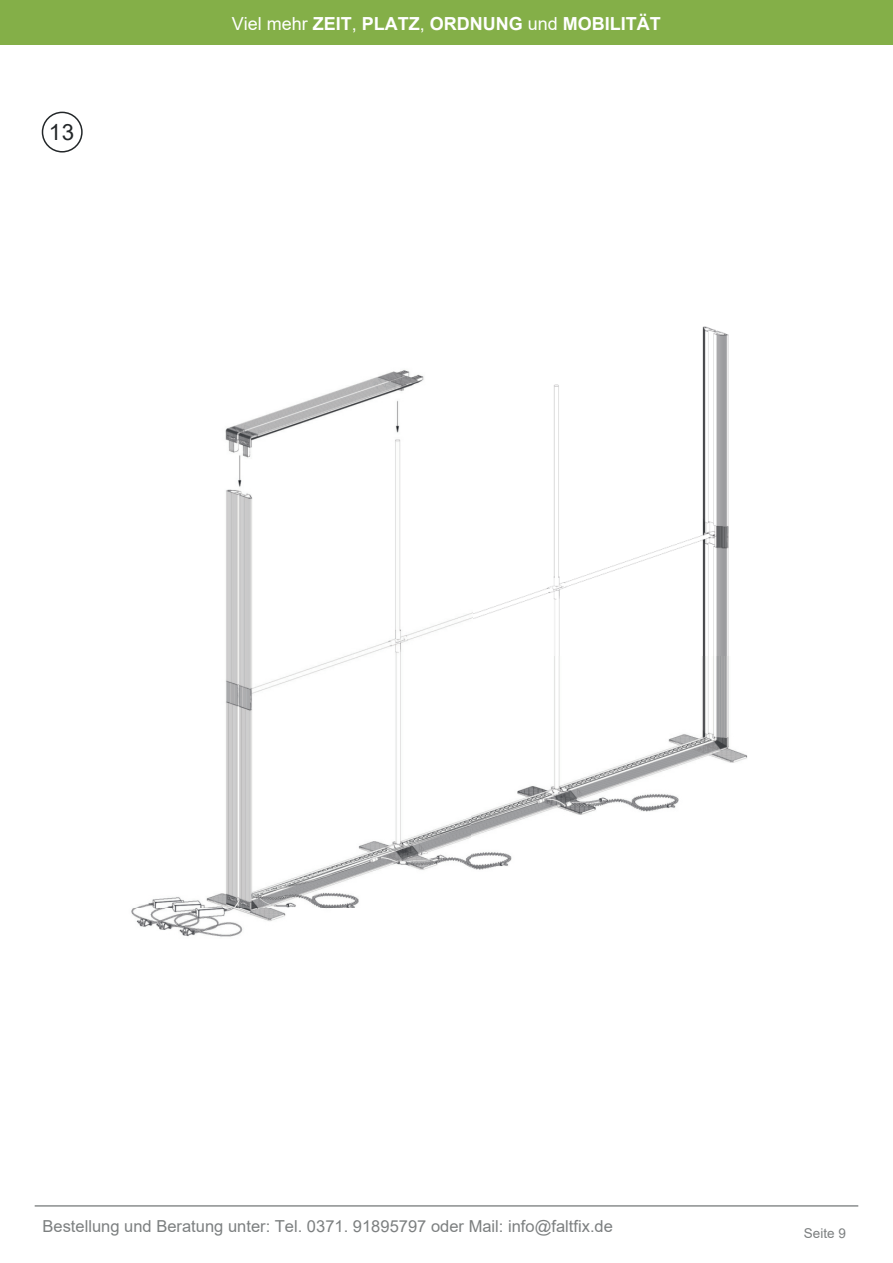
<style>
.page{position:relative;width:893px;height:1263px;background:#fff}
.page>*{position:absolute;margin:0;border:0;box-sizing:border-box;transform-origin:0 0}
.t1{font:22.35px "Arial";color:#232729}
.t2{font:700 18px "Arial";color:#fff}
.t3{font:16.5px "Arial";color:#7c7f80}
.t4{font:13.5px "Arial";color:#7c7f80}
.s1{font-weight:400}
</style>
<div class="page">
<div style="left:0;top:0;width:893px;height:44px;background:#84af48"></div>
<hr style="left:35px;top:1205px;width:822px;height:2px;background:#8a8d8e">
<div style="left:42px;top:112px;width:41px;height:41px;border:2px solid #232729;border-radius:50%"></div>
<img style="left:131px;top:326px;width:617px;height:611px">
<h1 class="t1" style="left:49px;top:124px;width:27px">13</h1>
<p class="t2" style="left:232px;top:16px;width:431px"><span class="s1">Viel mehr</span> ZEIT<span class="s1">,</span> PLATZ<span class="s1">,</span> ORDNUNG <span class="s1">und</span> MOBILITÄT</p>
<p class="t3" style="left:43px;top:1220px;width:572px">Bestellung und Beratung unter: Tel. 0371. 91895797 oder Mail: info@faltfix.de</p>
<p class="t4" style="left:804px;top:1228px;width:44px">Seite 9</p>
</div>
